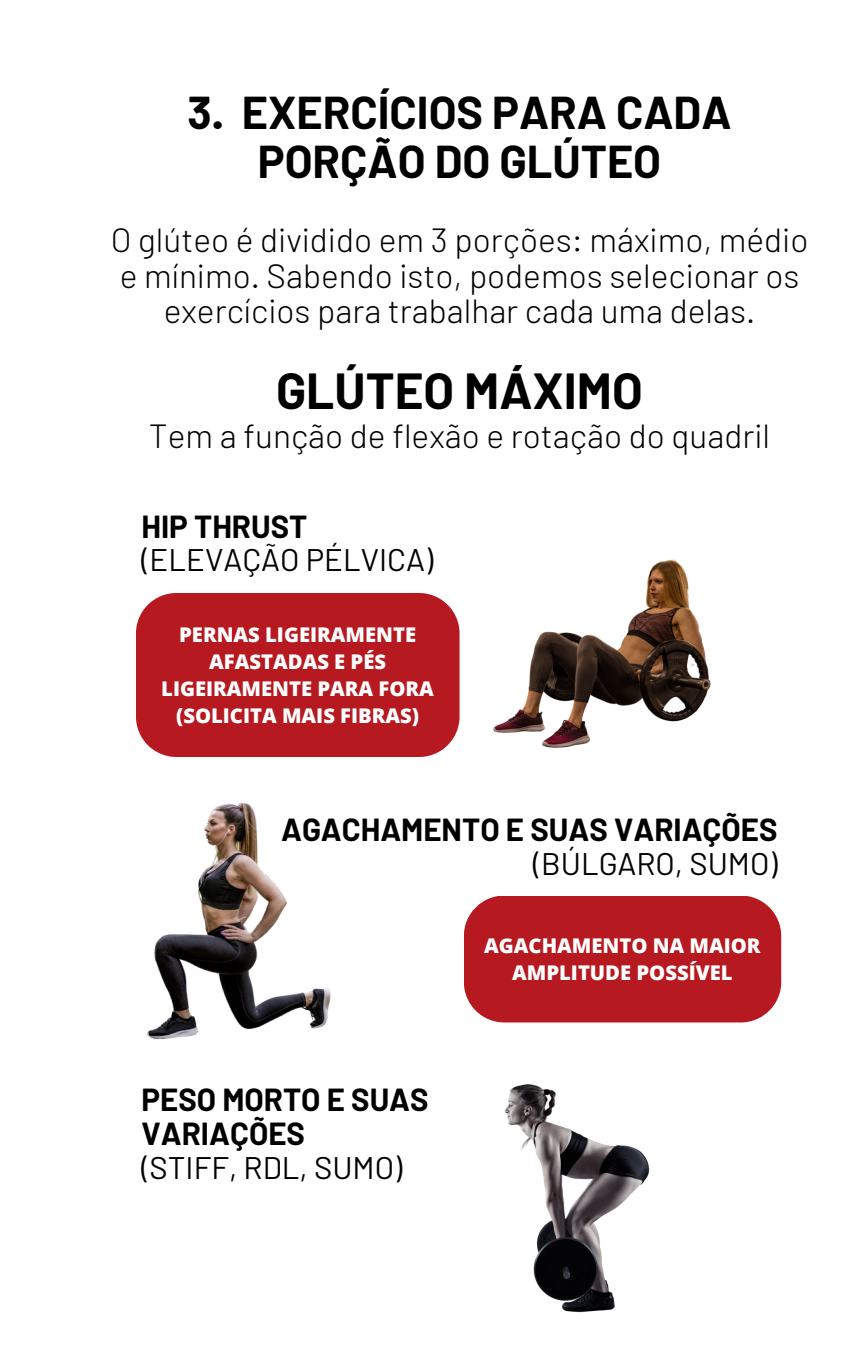
<style>
.page{position:relative;width:864px;height:1350px;background:#fff}
.page>*{position:absolute;margin:0;border:0;box-sizing:border-box;transform-origin:0 0}
.t1{font:700 49.5px "Barlow";color:#000}
.t2{font:700 45px/49.1px "Barlow";color:#000;text-align:center}
.t3{font:300 33.52px/35.6px "Barlow";color:#000;text-align:center}
.t4{font:700 31.28px "Barlow";color:#000}
.t5{font:31.28px "Barlow";color:#000}
.t6{font:800 20.25px/27px "Open Sans";color:#fff;text-align:center}
</style>
<div class="page">
<div style="left:136px;top:593px;width:324px;height:164px;background:#b61a20"></div>
<div style="left:464px;top:896px;width:317px;height:126px;background:#b61a20"></div>
<img style="left:147px;top:802px;width:184px;height:238px">
<img style="left:493px;top:559px;width:218px;height:189px">
<img style="left:504px;top:1084px;width:146px;height:229px">
<p class="t2" style="left:187px;top:87px;width:546px">3. EXERCÍCIOS PARA CADA<br>PORÇÃO DO GLÚTEO</p>
<p class="t3" style="left:111px;top:221px;width:699px">O glúteo é dividido em 3 porções: máximo, médio e mínimo. Sabendo isto, podemos selecionar os exercícios para trabalhar cada uma delas.</p>
<p class="t1" style="left:276px;top:360px;width:368px">GLÚTEO MÁXIMO</p>
<p class="t3" style="left:149px;top:417px;width:623px">Tem a função de flexão e rotação do quadril</p>
<p class="t4" style="left:142px;top:506px;width:167px">HIP THRUST</p>
<p class="t5" style="left:142px;top:540px;width:293px">(ELEVAÇÃO PÉLVICA)</p>
<p class="t6" style="left:161px;top:621px;width:274px">PERNAS LIGEIRAMENTE<br>AFASTADAS E PÉS<br>LIGEIRAMENTE PARA FORA (SOLICITA MAIS FIBRAS)</p>
<p class="t4" style="left:281px;top:810px;width:498px">AGACHAMENTO E SUAS VARIAÇÕES</p>
<p class="t5" style="left:533px;top:844px;width:246px">(BÚLGARO, SUMO)</p>
<p class="t4" style="left:142px;top:1080px;width:289px">PESO MORTO E SUAS</p>
<p class="t4" style="left:142px;top:1114px;width:165px">VARIAÇÕES</p>
<p class="t5" style="left:142px;top:1148px;width:262px">(STIFF, RDL, SUMO)</p>
<p class="t6" style="left:484px;top:932px;width:278px">AGACHAMENTO NA MAIOR<br>AMPLITUDE POSSÍVEL</p>
</div>
